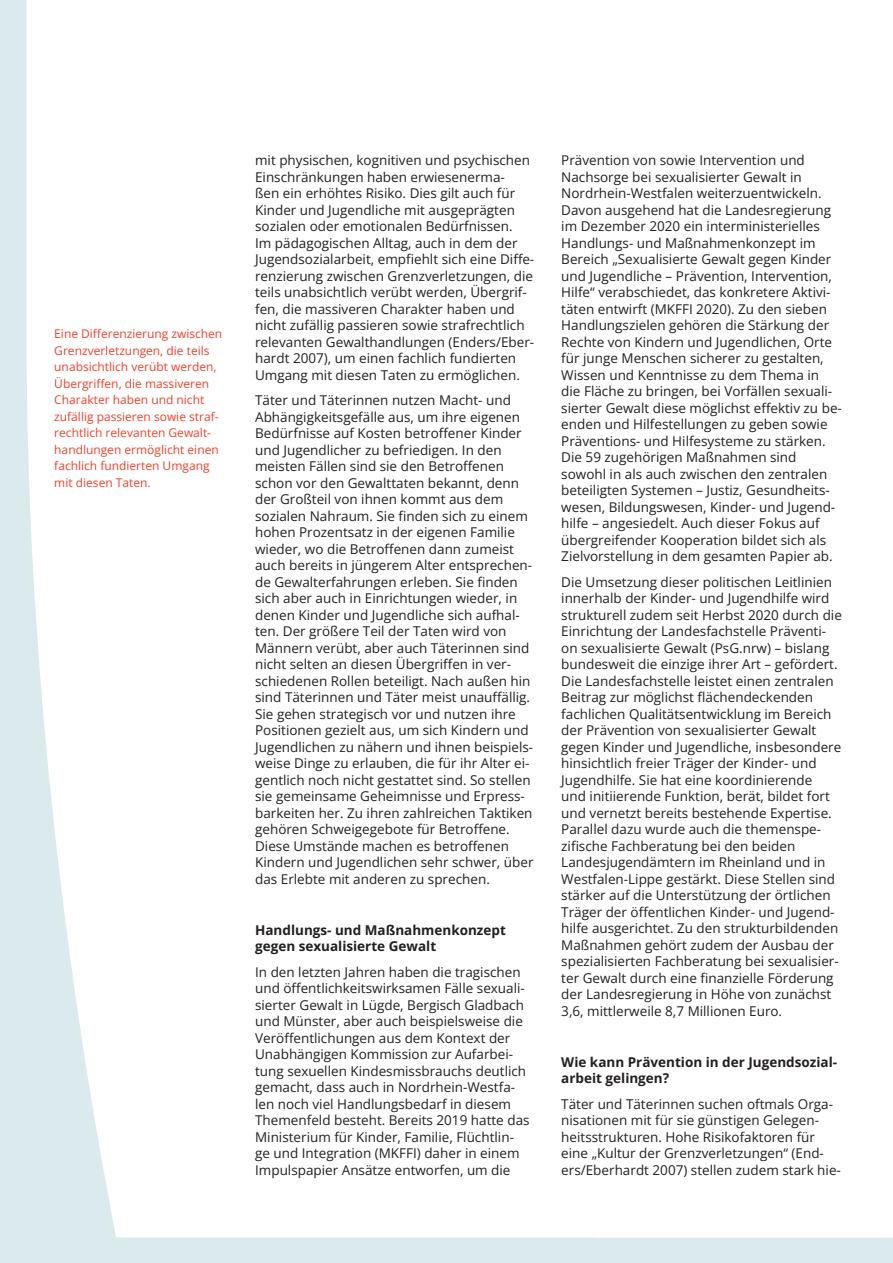
<style>
.page{position:relative;width:893px;height:1263px;background:#dbeaec}
.page>*{position:absolute;margin:0;border:0;box-sizing:border-box;transform-origin:0 0}
.t1{font:13.5px/16.5px "Open Sans";color:#231f20}
.t2{font:700 13.5px/16.5px "Open Sans";color:#231f20}
.t3{font:12px/16.5px "Open Sans";color:#ef422a}
</style>
<div class="page">
<div style="left:27px;top:0;width:866px;height:1237px;background:#fff"></div>
<svg style="left:600px;top:160px;width:10px;height:52px"></svg>
<p class="t3" style="left:54px;top:325px;width:170px">Eine Differenzierung zwischen<br>Grenzverletzungen, die teils unabsichtlich verübt werden,<br>Übergriffen, die massiveren<br>Charakter haben und nicht zufällig passieren sowie straf&shy;rechtlich relevanten Gewalt&shy;handlungen ermöglicht einen fachlich fundierten Umgang mit diesen Taten.</p>
<p class="t1" style="left:255px;top:152px;width:281px">mit physischen, kognitiven und psychischen Einschränkungen haben erwiesenerma-<br>ßen ein erhöhtes Risiko. Dies gilt auch für Kinder und Jugendliche mit ausgeprägten sozialen oder emotionalen Bedürfnissen.<br>Im pädagogischen Alltag, auch in dem der Jugendsozialarbeit, empfiehlt sich eine Diffe&shy;renzierung zwischen Grenzverletzungen, die teils unabsichtlich verübt werden, Übergrif&shy;fen, die massiveren Charakter haben und nicht zufällig passieren sowie strafrechtlich relevanten Gewalthandlungen (Enders/Eber&shy;hardt 2007), um einen fachlich fundierten Umgang mit diesen Taten zu ermöglichen.</p>
<p class="t1" style="left:255px;top:392px;width:280px">Täter und Täterinnen nutzen Macht- und Abhängigkeitsgefälle aus, um ihre eigenen Bedürfnisse auf Kosten betroffener Kinder und Jugendlicher zu befriedigen. In den meisten Fällen sind sie den Betroffenen schon vor den Gewalttaten bekannt, denn der Großteil von ihnen kommt aus dem sozialen Nahraum. Sie finden sich zu einem hohen Prozentsatz in der eigenen Familie wieder, wo die Betroffenen dann zumeist auch bereits in jüngerem Alter entsprechen&shy;de Gewalterfahrungen erleben. Sie finden sich aber auch in Einrichtungen wieder, in denen Kinder und Jugendliche sich aufhal&shy;ten. Der größere Teil der Taten wird von Männern verübt, aber auch Täterinnen sind nicht selten an diesen Übergriffen in ver&shy;schiedenen Rollen beteiligt. Nach außen hin sind Täterinnen und Täter meist unauffällig.<br>Sie gehen strategisch vor und nutzen ihre Positionen gezielt aus, um sich Kindern und Jugendlichen zu nähern und ihnen beispiels&shy;weise Dinge zu erlauben, die für ihr Alter ei&shy;gentlich noch nicht gestattet sind. So stellen sie gemeinsame Geheimnisse und Erpress&shy;barkeiten her. Zu ihren zahlreichen Taktiken gehören Schweigegebote für Betroffene.<br>Diese Umstände machen es betroffenen Kindern und Jugendlichen sehr schwer, über das Erlebte mit anderen zu sprechen.</p>
<p class="t2" style="left:255px;top:921px;width:252px">Handlungs- und Maßnahmenkonzept gegen sexualisierte Gewalt</p>
<p class="t1" style="left:255px;top:963px;width:276px">In den letzten Jahren haben die tragischen und öffentlichkeitswirksamen Fälle sexuali&shy;sierter Gewalt in Lügde, Bergisch Gladbach und Münster, aber auch beispielsweise die Veröffentlichungen aus dem Kontext der Unabhängigen Kommission zur Aufarbei&shy;tung sexuellen Kindesmissbrauchs deutlich gemacht, dass auch in Nordrhein-Westfa&shy;len noch viel Handlungsbedarf in diesem Themenfeld besteht. Bereits 2019 hatte das Ministerium für Kinder, Familie, Flüchtlin&shy;ge und Integration (MKFFI) daher in einem Impulspapier Ansätze entworfen, um die</p>
<p class="t1" style="left:561px;top:152px;width:282px">Prävention von sowie Intervention und Nachsorge bei sexualisierter Gewalt in Nordrhein-Westfalen weiterzuentwickeln.<br>Davon ausgehend hat die Landesregierung im Dezember 2020 ein interministerielles Handlungs- und Maßnahmenkonzept im Bereich „Sexualisierte Gewalt gegen Kinder und Jugendliche – Prävention, Intervention, Hilfe“ verabschiedet, das konkretere Aktivi&shy;täten entwirft (MKFFI 2020). Zu den sieben Handlungszielen gehören die Stärkung der Rechte von Kindern und Jugendlichen, Orte für junge Menschen sicherer zu gestalten, Wissen und Kenntnisse zu dem Thema in<br>die Fläche zu bringen, bei Vorfällen sexuali&shy;sierter Gewalt diese möglichst effektiv zu be&shy;enden und Hilfestellungen zu geben sowie Präventions- und Hilfesysteme zu stärken.<br>Die 59 zugehörigen Maßnahmen sind sowohl in als auch zwischen den zentralen beteiligten Systemen – Justiz, Gesundheits&shy;wesen, Bildungswesen, Kinder- und Jugend&shy;hilfe – angesiedelt. Auch dieser Fokus auf übergreifender Kooperation bildet sich als Zielvorstellung in dem gesamten Papier ab.</p>
<p class="t1" style="left:561px;top:573px;width:282px">Die Umsetzung dieser politischen Leitlinien innerhalb der Kinder- und Jugendhilfe wird strukturell zudem seit Herbst 2020 durch die Einrichtung der Landesfachstelle Präventi&shy;on sexualisierte Gewalt (PsG.nrw) – bislang bundesweit die einzige ihrer Art – gefördert.<br>Die Landesfachstelle leistet einen zentralen Beitrag zur möglichst flächendeckenden fachlichen Qualitätsentwicklung im Bereich der Prävention von sexualisierter Gewalt gegen Kinder und Jugendliche, insbesondere hinsichtlich freier Träger der Kinder- und Jugendhilfe. Sie hat eine koordinierende<br>und initiierende Funktion, berät, bildet fort und vernetzt bereits bestehende Expertise.<br>Parallel dazu wurde auch die themenspe&shy;zifische Fachberatung bei den beiden Landesjugendämtern im Rheinland und in Westfalen-Lippe gestärkt. Diese Stellen sind stärker auf die Unterstützung der örtlichen Träger der öffentlichen Kinder- und Jugend&shy;hilfe ausgerichtet. Zu den strukturbildenden Maßnahmen gehört zudem der Ausbau der spezialisierten Fachberatung bei sexualisier&shy;ter Gewalt durch eine finanzielle Förderung der Landesregierung in Höhe von zunächst 3,6, mittlerweile 8,7 Millionen Euro.</p>
<p class="t2" style="left:561px;top:1053px;width:277px">Wie kann Prävention in der Jugendsozial&shy;arbeit gelingen?</p>
<p class="t1" style="left:561px;top:1095px;width:281px">Täter und Täterinnen suchen oftmals Orga&shy;nisationen mit für sie günstigen Gelegen&shy;heitsstrukturen. Hohe Risikofaktoren für eine „Kultur der Grenzverletzungen“ (End&shy;ers/Eberhardt 2007) stellen zudem stark hie-</p>
</div>
